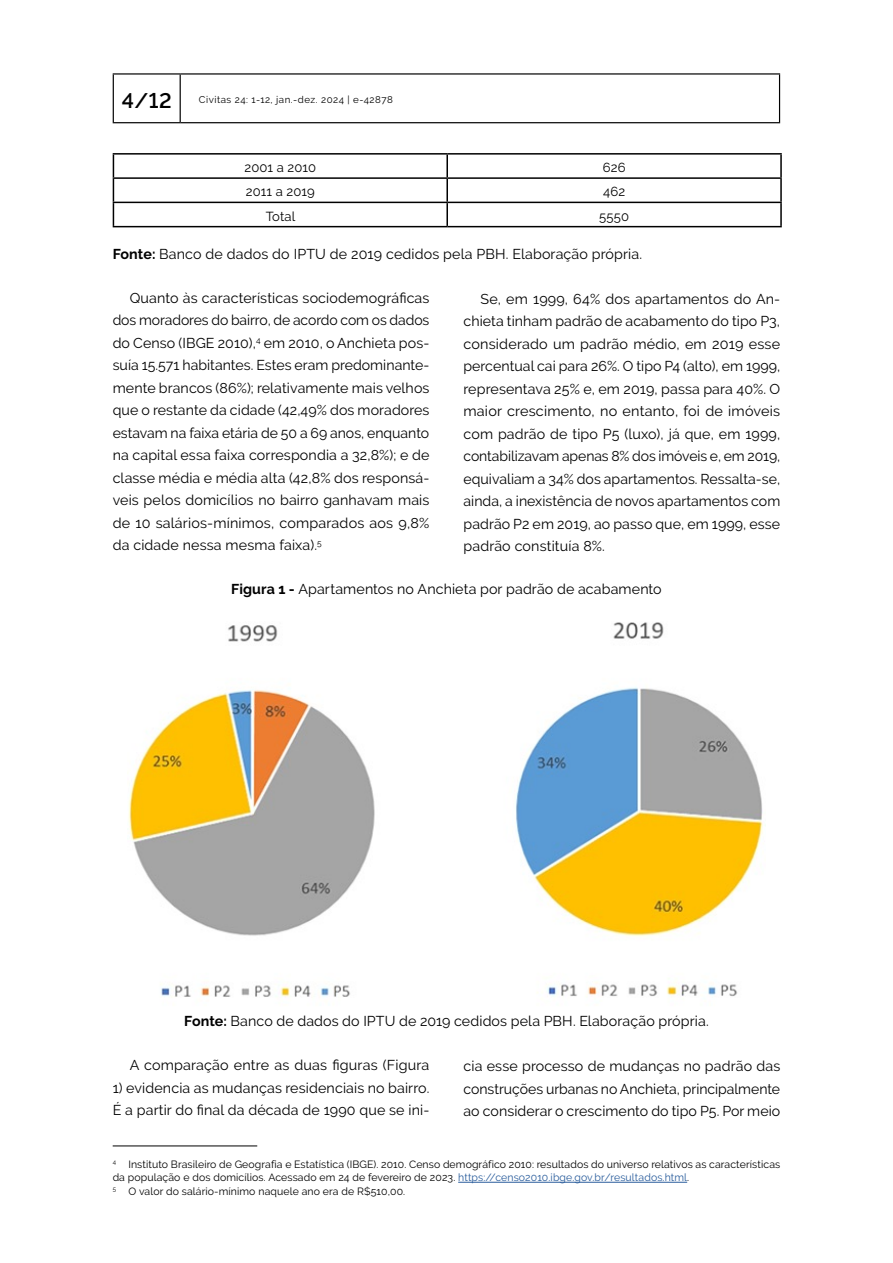
<style>
.page{position:relative;width:893px;height:1263px;background:#fff}
.page>*{position:absolute;margin:0;border:0;box-sizing:border-box;transform-origin:0 0}
.t1{font:600 21px "Raleway";color:#000}
.t2{font:14.25px/22.5px "Raleway";letter-spacing:.01em;color:#000;text-align:justify}
.t3{font:13.05px "Raleway";letter-spacing:.01em;color:#000}
.t4{font:10.5px/13.5px "Raleway";letter-spacing:.01em;color:#000}
.t5{font:9.75px "Raleway";letter-spacing:.05em;color:#000}
.s1{font-weight:700}
.s2{color:#275b9b}
</style>
<div class="page">
<hr style="left:113px;top:73px;width:67px;height:2px;background:#000">
<hr style="left:113px;top:75px;width:1px;height:47px;background:#000">
<hr style="left:113px;top:122px;width:67px;height:1px;background:#000">
<hr style="left:180px;top:73px;width:600px;height:2px;background:#000">
<hr style="left:180px;top:75px;width:1px;height:47px;background:#000">
<hr style="left:779px;top:75px;width:1px;height:47px;background:#000">
<hr style="left:180px;top:122px;width:600px;height:1px;background:#000">
<hr style="left:113px;top:153px;width:334px;height:2px;background:#000">
<hr style="left:447px;top:153px;width:335px;height:2px;background:#000">
<hr style="left:446px;top:155px;width:2px;height:22px;background:#000">
<hr style="left:780px;top:155px;width:2px;height:22px;background:#000">
<hr style="left:113px;top:177px;width:334px;height:2px;background:#000">
<hr style="left:447px;top:177px;width:335px;height:2px;background:#000">
<hr style="left:446px;top:179px;width:2px;height:23px;background:#000">
<hr style="left:780px;top:179px;width:2px;height:23px;background:#000">
<hr style="left:113px;top:202px;width:334px;height:1px;background:#000">
<svg style="left:113px;top:155px;width:1px;height:71px"></svg>
<hr style="left:447px;top:202px;width:335px;height:1px;background:#000">
<hr style="left:446px;top:203px;width:2px;height:23px;background:#000">
<hr style="left:780px;top:203px;width:2px;height:23px;background:#000">
<hr style="left:113px;top:226px;width:334px;height:1px;background:#000">
<hr style="left:447px;top:226px;width:335px;height:1px;background:#000">
<hr style="left:113px;top:1146px;width:144px;height:1px;background:#000">
<hr style="left:458px;top:1182px;width:229px;height:1px;background:#275b9b">
<img style="left:128px;top:622px;width:635px;height:375px">
<h1 class="t1" style="left:122px;top:89px;width:52px">4/12</h1>
<p class="t5" style="left:199px;top:94px;width:195px">Civitas 24: 1-12, jan.-dez. 2024 | e-42878</p>
<p class="t3" style="left:244px;top:160px;width:73px">2001 a 2010</p>
<p class="t3" style="left:603px;top:160px;width:24px">626</p>
<p class="t3" style="left:246px;top:184px;width:71px">2011 a 2019</p>
<p class="t3" style="left:603px;top:184px;width:24px">462</p>
<p class="t3" style="left:266px;top:208px;width:31px">Total</p>
<p class="t3" style="left:599px;top:208px;width:31px">5550</p>
<p class="t2" style="left:113px;top:242px;width:531px"><span class="s1">Fonte:</span> Banco de dados do IPTU de 2019 cedidos pela PBH. Elaboração própria.</p>
<p class="t2" style="left:113px;top:286px;width:318px;text-indent:17px">Quanto às características sociodemográficas dos moradores do bairro, de acordo com os dados do Censo (IBGE 2010),<sup>4</sup> em 2010, o Anchieta pos&shy;suía 15.571 habitantes. Estes eram predominante&shy;mente brancos (86%); relativamente mais velhos que o restante da cidade (42,49% dos moradores estavam na faixa etária de 50 a 69 anos, enquanto na capital essa faixa correspondia a 32,8%); e de classe média e média alta (42,8% dos responsá&shy;veis pelos domicílios no bairro ganhavam mais de 10 salários-mínimos, comparados aos 9,8% da cidade nessa mesma faixa).<sup>5</sup></p>
<p class="t2" style="left:463px;top:287px;width:318px;text-indent:17px">Se, em 1999, 64% dos apartamentos do An&shy;chieta tinham padrão de acabamento do tipo P3, considerado um padrão médio, em 2019 esse percentual cai para 26%. O tipo P4 (alto), em 1999, representava 25% e, em 2019, passa para 40%. O maior crescimento, no entanto, foi de imóveis com padrão de tipo P5 (luxo), já que, em 1999, contabilizavam apenas 8% dos imóveis e, em 2019, equivaliam a 34% dos apartamentos. Ressalta-se, ainda, a inexistência de novos apartamentos com padrão P2 em 2019, ao passo que, em 1999, esse padrão constituía 8%.</p>
<p class="t2" style="left:231px;top:578px;width:432px"><span class="s1">Figura 1 -</span> Apartamentos no Anchieta por padrão de acabamento</p>
<p class="t2" style="left:184px;top:1010px;width:526px"><span class="s1">Fonte:</span> Banco de dados do IPTU de 2019 cedidos pela PBH. Elaboração própria.</p>
<p class="t2" style="left:130px;top:1054px;width:301px">A comparação entre as duas figuras (Figura</p>
<p class="t2" style="left:113px;top:1076px;width:318px">1) evidencia as mudanças residenciais no bairro.<br>É a partir do final da década de 1990 que se ini-</p>
<p class="t2" style="left:463px;top:1055px;width:318px">cia esse processo de mudanças no padrão das construções urbanas no Anchieta, principalmente ao considerar o crescimento do tipo P5. Por meio</p>
<p class="t4" style="left:113px;top:1157px;width:669px"><sup>4</sup> Instituto Brasileiro de Geografia e Estatística (IBGE). 2010. Censo demográfico 2010: resultados do universo relativos as características da população e dos domicílios. Acessado em 24 de fevereiro de 2023. <span class="s2">https://censo2010.ibge.gov.br/resultados.html</span>.<br><sup>5</sup> O valor do salário-mínimo naquele ano era de R$510,00.</p>
</div>
